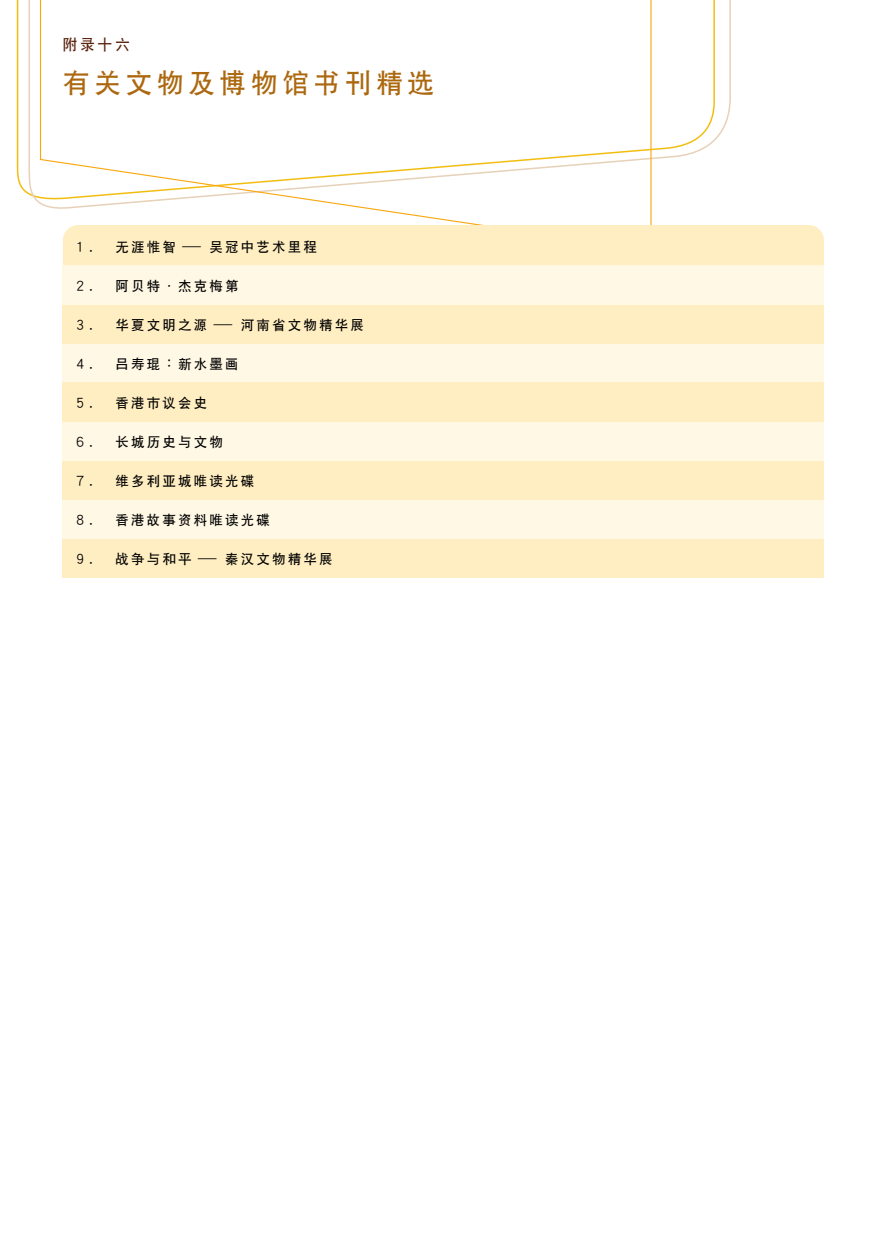
<style>
.page{position:relative;width:888px;height:1260px;background:#fff}
.page>*{position:absolute;margin:0;border:0;box-sizing:border-box;transform-origin:0 0}
.t1{font:27px "DF Hei Md HKSCS UGB5";letter-spacing:.16em;color:#ac680f}
.t2{font:15px "DF Hei Md HKSCS UGB5";color:#5a250e}
.t3{font:13.5px "DF Hei Md HKSCS UGB5";letter-spacing:.16em;color:#000}
</style>
<div class="page">
<svg style="left:24px;top:0;width:707px;height:203px"></svg>
<svg style="left:39px;top:0;width:613px;height:225px"></svg>
<div style="left:63px;top:266px;width:761px;height:39px;background:#fff8e5"></div>
<div style="left:63px;top:305px;width:761px;height:39px;background:#ffeec2"></div>
<div style="left:63px;top:344px;width:761px;height:39px;background:#fff8e5"></div>
<div style="left:63px;top:383px;width:761px;height:39px;background:#ffeec2"></div>
<div style="left:63px;top:422px;width:761px;height:39px;background:#fff8e5"></div>
<div style="left:63px;top:461px;width:761px;height:39px;background:#ffeec2"></div>
<div style="left:63px;top:500px;width:761px;height:39px;background:#fff8e5"></div>
<div style="left:63px;top:539px;width:761px;height:39px;background:#ffeec2"></div>
<div style="left:63px;top:225px;width:761px;height:41px;background:#ffeec2"></div>
<p class="t2" style="left:63px;top:37px;width:69px">附錄十六</p>
<h1 class="t1" style="left:63px;top:70px;width:373px">有關文物及博物館書刊精選</h1>
<p class="t3" style="left:74px;top:241px;width:245px">１. 無涯惟智－吳冠中藝術里程</p>
<p class="t3" style="left:74px;top:280px;width:167px">２. 阿貝特．傑克梅第</p>
<p class="t3" style="left:74px;top:319px;width:292px">３. 華夏文明之源－河南省文物精華展</p>
<p class="t3" style="left:74px;top:358px;width:167px">４. 呂壽琨：新水墨畫</p>
<p class="t3" style="left:74px;top:397px;width:135px">５. 香港市議會史</p>
<p class="t3" style="left:74px;top:436px;width:151px">６. 長城歷史與文物</p>
<p class="t3" style="left:74px;top:475px;width:182px">７. 維多利亞城唯讀光碟</p>
<p class="t3" style="left:74px;top:514px;width:198px">８. 香港故事資料唯讀光碟</p>
<p class="t3" style="left:74px;top:553px;width:261px">９. 戰爭與和平－秦漢文物精華展</p>
</div>
